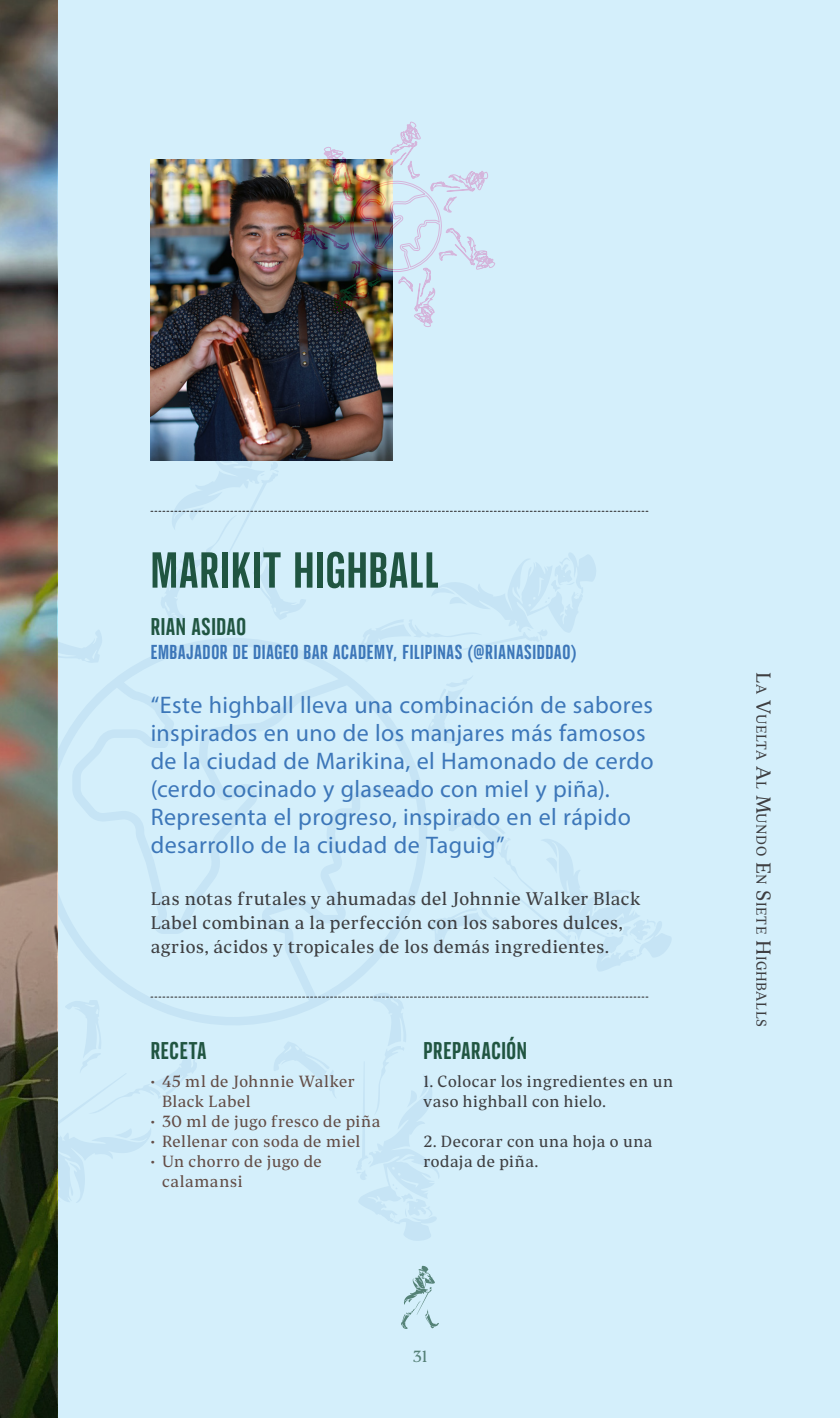
<style>
.page{position:relative;width:840px;height:1418px;background:#fff}
.page>*{position:absolute;margin:0;border:0;box-sizing:border-box;transform-origin:0 0}
.t1{font:50px "Johnnie Walker Headline";letter-spacing:.03em;color:#003a20}
.t2{font:24px/28px "Myriad Pro";letter-spacing:.015em;color:#2161ad}
.t3{font:24px "Johnnie Walker Headline";letter-spacing:.03em;color:#003a20}
.t4{font:20px "Johnnie Walker Headline";letter-spacing:.04em;color:#2161ad}
.t5{font:18px/24px "Johnnie Walker Serif";letter-spacing:.025em;color:#231f20}
.t6{font:16px/20px "Johnnie Walker Serif";letter-spacing:.03em;color:#4f3026}
.t7{font:16px/20px "Johnnie Walker Serif";letter-spacing:.03em;color:#231f20}
.t8{font:16px "Johnnie Walker Serif";color:#003a20}
.t9{font:14px "Johnnie Walker Serif";letter-spacing:.045em;color:#231f20}
.s1{font-size:20px}
</style>
<div class="page">
<div style="left:0;top:0;width:839px;height:1417px;background:#d4effb"></div>
<svg style="left:57px;top:657px;width:370px;height:335px"></svg>
<svg style="left:57px;top:529px;width:46px;height:218px"></svg>
<svg style="left:430px;top:811px;width:241px;height:160px"></svg>
<img style="left:150px;top:159px;width:242px;height:302px">
<svg style="left:151px;top:380px;width:496px;height:364px"></svg>
<svg style="left:57px;top:992px;width:590px;height:249px"></svg>
<img style="left:290px;top:122px;width:205px;height:205px">
<img style="left:0;top:0;width:57px;height:1417px">
<svg style="left:401px;top:1265px;width:37px;height:63px"></svg>
<h1 class="t1" style="left:150px;top:539px;width:289px">MARIKIT HIGHBALL</h1>
<p class="t3" style="left:150px;top:611px;width:97px">RIAN ASIDAO</p>
<p class="t4" style="left:150px;top:639px;width:291px">EMBAJADOR DE DIAGEO BAR ACADEMY, FILIPINAS</p>
<p class="t4" style="left:467px;top:639px;width:36px">(@RIANASIDDAO</p>
<p class="t4" style="left:570px;top:639px;width:8px">)</p>
<p class="t2" style="left:150px;top:690px;width:504px">“Este highball lleva una combinación de sabores inspirados en uno de los manjares más famosos de la ciudad de Marikina, el Hamonado de cerdo (cerdo cocinado y glaseado con miel y piña).<br>Representa el progreso, inspirado en el rápido desarrollo de la ciudad de Taguig”</p>
<p class="t5" style="left:150px;top:887px;width:491px">Las notas frutales y ahumadas del Johnnie Walker Black<br>Label combinan a la perfección con los sabores dulces, agrios, ácidos y tropicales de los demás ingredientes.</p>
<p class="t3" style="left:150px;top:1035px;width:57px">RECETA</p>
<p class="t6" style="left:162px;top:1071px;width:194px;text-indent:-11px">• 45 ml de Johnnie Walker<br>Black Label</p>
<p class="t6" style="left:150px;top:1111px;width:231px">• 30 ml de jugo fresco de piña</p>
<p class="t6" style="left:150px;top:1131px;width:211px">• Rellenar con soda de miel</p>
<p class="t6" style="left:162px;top:1151px;width:161px;text-indent:-11px">• Un chorro de jugo de calamansi</p>
<p class="t3" style="left:423px;top:1035px;width:105px">PREPARACIÓN</p>
<p class="t7" style="left:423px;top:1071px;width:251px">1. Colocar los ingredientes en un vaso highball con hielo.</p>
<p class="t7" style="left:423px;top:1131px;width:230px">2. Decorar con una hoja o una rodaja de piña.</p>
<p class="t8" style="left:412px;top:1347px;width:16px">31</p>
<p class="t9" style="left:769px;top:672px;width:355px;rotate:90deg"><span class="s1">L</span>a <span class="s1">V</span>uelta <span class="s1">A</span>l <span class="s1">M</span>undo <span class="s1">E</span>n <span class="s1">S</span>iete <span class="s1">H</span>ighballs</p>
</div>
